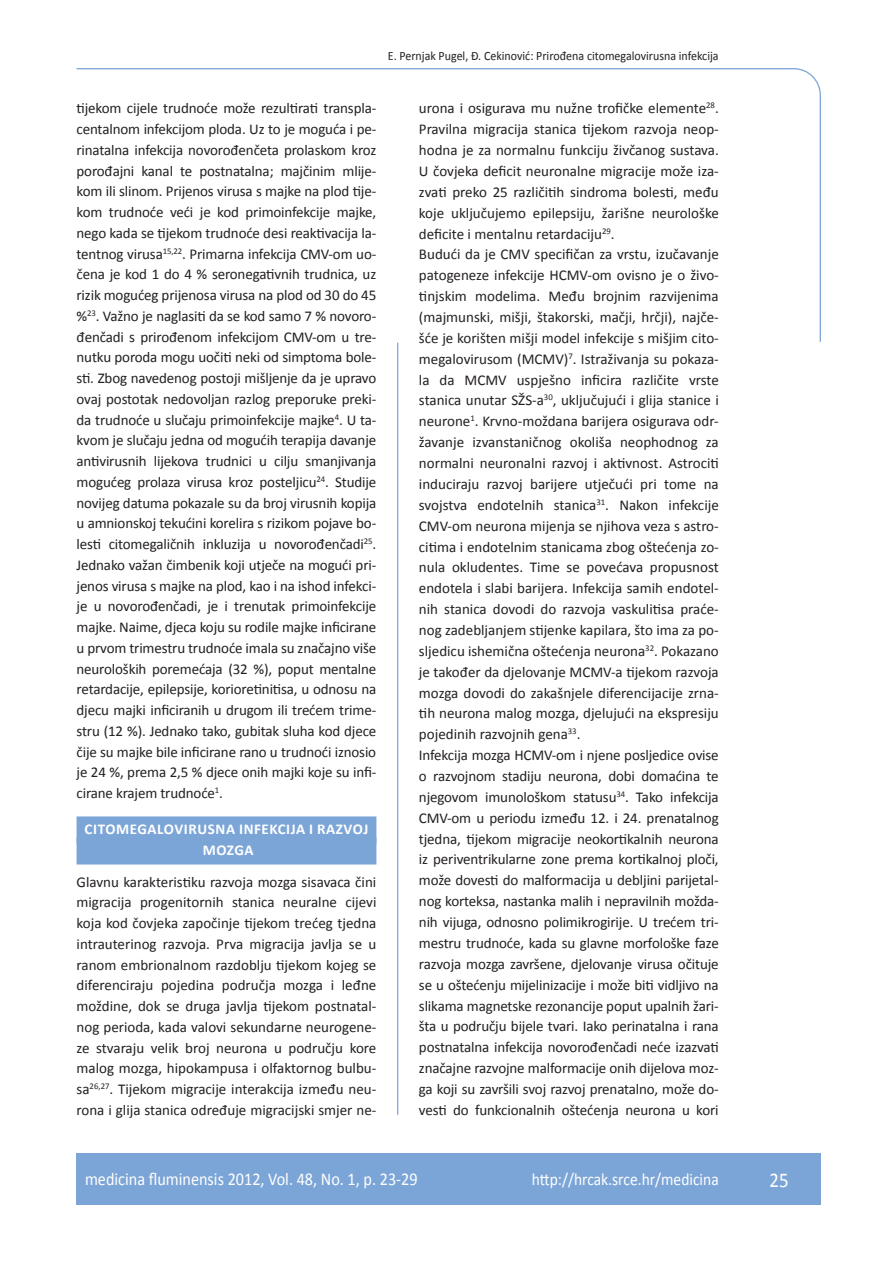
<style>
.page{position:relative;width:889px;height:1268px;background:#fff}
.page>*{position:absolute;margin:0;border:0;box-sizing:border-box;transform-origin:0 0}
.t1{font:21px "Calibri";color:#fff;scale:.9 1}
.t2{font:18px "Calibri";color:#fff;scale:.9 1}
.t3{font:17.25px "Calibri";color:#fff;scale:.9 1}
.osnovni_tekst{font:15px/20.9px "Calibri";letter-spacing:-.01em;color:#231f20;text-align:justify}
.naslov_ruler{font:700 15px "Calibri";letter-spacing:.04em;color:#fff}
.glava{font:12.75px "Calibri";color:#231f20;scale:.94 1}
</style>
<div class="page">
<svg style="left:76px;top:68px;width:745px;height:275px"></svg>
<hr style="left:397px;top:342px;width:1px;height:772px;background:#7ca5d7">
<div style="left:77px;top:1152px;width:744px;height:51px;background:#7ca5d7"></div>
<div style="left:77px;top:816px;width:299px;height:27px;background:#7ca5d7"></div>
<div style="left:77px;top:837px;width:299px;height:27px;background:#7ca5d7"></div>
<p class="glava" style="left:388px;top:47px;width:353px">E. Pernjak Pugel, Đ. Cekinović: Prirođena citomegalovirusna infekcija</p>
<p class="osnovni_tekst" style="left:77px;top:97px;width:301px">tijekom cijele trudnoće može rezultirati transpla&shy;centalnom infekcijom ploda. Uz to je moguća i pe&shy;rinatalna infekcija novorođenčeta prolaskom kroz porođajni kanal te postnatalna; majčinim mlije&shy;kom ili slinom. Prijenos virusa s majke na plod tije&shy;kom trudnoće veći je kod primoinfekcije majke, nego kada se tijekom trudnoće desi reaktivacija la&shy;tentnog virusa<sup>15,22</sup>. Primarna infekcija CMV-om uo&shy;čena je kod 1 do 4 % seronegativnih trudnica, uz rizik mogućeg prijenosa virusa na plod od 30 do 45 %<sup>23</sup>. Važno je naglasiti da se kod samo 7 % novoro&shy;đenčadi s prirođenom infekcijom CMV-om u tre&shy;nutku poroda mogu uočiti neki od simptoma bole&shy;sti. Zbog navedenog postoji mišljenje da je upravo ovaj postotak nedovoljan razlog preporuke preki&shy;da trudnoće u slučaju primoinfekcije majke<sup>4</sup>. U ta&shy;kvom je slučaju jedna od mogućih terapija davanje antivirusnih lijekova trudnici u cilju smanjivanja mogućeg prolaza virusa kroz posteljicu<sup>24</sup>. Studije novijeg datuma pokazale su da broj virusnih kopija u amnionskoj tekućini korelira s rizikom pojave bo&shy;lesti citomegaličnih inkluzija u novorođenčadi<sup>25</sup>.<br>Jednako važan čimbenik koji utječe na mogući pri&shy;jenos virusa s majke na plod, kao i na ishod infekci&shy;je u novorođenčadi, je i trenutak primoinfekcije majke. Naime, djeca koju su rodile majke inficirane u prvom trimestru trudnoće imala su značajno više neuroloških poremećaja (32 %), poput mentalne retardacije, epilepsije, korioretinitisa, u odnosu na djecu majki inficiranih u drugom ili trećem trime&shy;stru (12 %). Jednako tako, gubitak sluha kod djece čije su majke bile inficirane rano u trudnoći iznosio je 24 %, prema 2,5 % djece onih majki koje su infi&shy;cirane krajem trudnoće<sup>1</sup>.</p>
<p class="naslov_ruler" style="left:85px;top:819px;width:285px">CITOMEGALOVIRUSNA INFEKCIJA I RAZVOJ</p>
<p class="naslov_ruler" style="left:203px;top:840px;width:52px">MOZGA</p>
<p class="osnovni_tekst" style="left:77px;top:870px;width:301px">Glavnu karakteristiku razvoja mozga sisavaca čini migracija progenitornih stanica neuralne cijevi koja kod čovjeka započinje tijekom trećeg tjedna intrauterinog razvoja. Prva migracija javlja se u ranom embrionalnom razdoblju tijekom kojeg se diferenciraju pojedina područja mozga i leđne moždine, dok se druga javlja tijekom postnatal&shy;nog perioda, kada valovi sekundarne neurogene&shy;ze stvaraju velik broj neurona u području kore malog mozga, hipokampusa i olfaktornog bulbu&shy;sa<sup>26,27</sup>. Tijekom migracije interakcija između neu&shy;rona i glija stanica određuje migracijski smjer ne-</p>
<p class="osnovni_tekst" style="left:419px;top:97px;width:301px">urona i osigurava mu nužne trofičke elemente<sup>28</sup>.<br>Pravilna migracija stanica tijekom razvoja neop&shy;hodna je za normalnu funkciju živčanog sustava.<br>U čovjeka deficit neuronalne migracije može iza&shy;zvati preko 25 različitih sindroma bolesti, među koje uključujemo epilepsiju, žarišne neurološke deficite i mentalnu retardaciju<sup>29</sup>.</p>
<p class="osnovni_tekst" style="left:419px;top:243px;width:301px">Budući da je CMV specifičan za vrstu, izučavanje patogeneze infekcije HCMV-om ovisno je o živo&shy;tinjskim modelima. Među brojnim razvijenima (majmunski, mišji, štakorski, mačji, hrčji), najče&shy;šće je korišten mišji model infekcije s mišjim cito&shy;megalovirusom (MCMV)<sup>7</sup>. Istraživanja su pokaza&shy;la da MCMV uspješno inficira različite vrste stanica unutar SŽS-a<sup>30</sup>, uključujući i glija stanice i neurone<sup>1</sup>. Krvno-moždana barijera osigurava odr&shy;žavanje izvanstaničnog okoliša neophodnog za normalni neuronalni razvoj i aktivnost. Astrociti induciraju razvoj barijere utječući pri tome na svojstva endotelnih stanica<sup>31</sup>. Nakon infekcije CMV-om neurona mijenja se njihova veza s astro&shy;citima i endotelnim stanicama zbog oštećenja zo&shy;nula okludentes. Time se povećava propusnost endotela i slabi barijera. Infekcija samih endotel&shy;nih stanica dovodi do razvoja vaskulitisa praće&shy;nog zadebljanjem stijenke kapilara, što ima za po&shy;sljedicu ishemična oštećenja neurona<sup>32</sup>. Pokazano je također da djelovanje MCMV-a tijekom razvoja mozga dovodi do zakašnjele diferencijacije zrna&shy;tih neurona malog mozga, djelujući na ekspresiju pojedinih razvojnih gena<sup>33</sup>.</p>
<p class="osnovni_tekst" style="left:419px;top:743px;width:301px">Infekcija mozga HCMV-om i njene posljedice ovise o razvojnom stadiju neurona, dobi domaćina te njegovom imunološkom statusu<sup>34</sup>. Tako infekcija CMV-om u periodu između 12. i 24. prenatalnog tjedna, tijekom migracije neokortikalnih neurona iz periventrikularne zone prema kortikalnoj ploči, može dovesti do malformacija u debljini parijetal&shy;nog korteksa, nastanka malih i nepravilnih možda&shy;nih vijuga, odnosno polimikrogirije. U trećem tri&shy;mestru trudnoće, kada su glavne morfološke faze razvoja mozga završene, djelovanje virusa očituje se u oštećenju mijelinizacije i može biti vidljivo na slikama magnetske rezonancije poput upalnih žari&shy;šta u području bijele tvari. Iako perinatalna i rana postnatalna infekcija novorođenčadi neće izazvati značajne razvojne malformacije onih dijelova moz&shy;ga koji su završili svoj razvoj prenatalno, može do&shy;vesti do funkcionalnih oštećenja neurona u kori</p>
<p class="t2" style="left:85px;top:1167px;width:371px">medicina fluminensis 2012, Vol. 48, No. 1, p. 23-29</p>
<p class="t3" style="left:532px;top:1168px;width:209px">http://hrcak.srce.hr/medicina</p>
<p class="t1" style="left:769px;top:1166px;width:23px">25</p>
</div>
